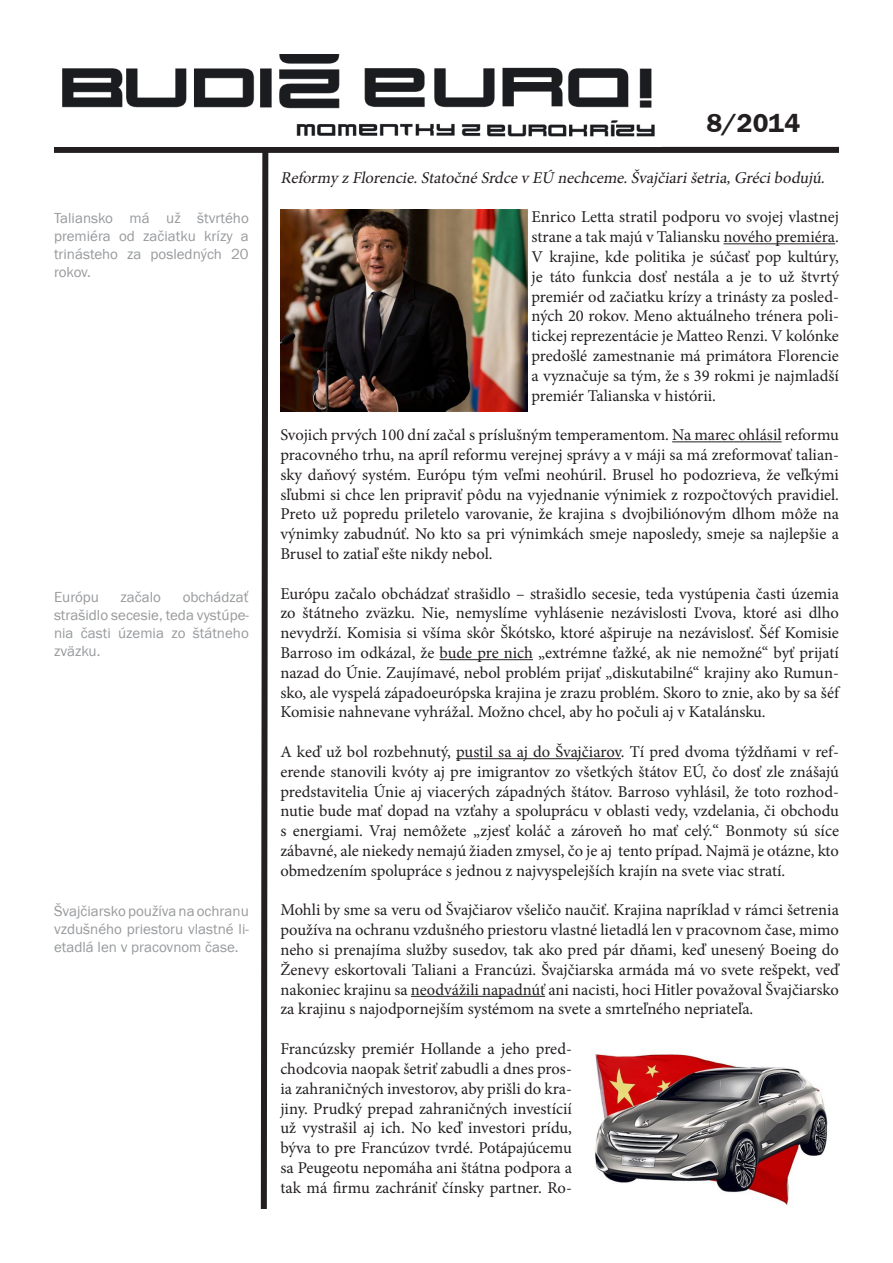
<style>
.page{position:relative;width:893px;height:1263px;background:#fff}
.page>*{position:absolute;margin:0;border:0;box-sizing:border-box;transform-origin:0 0}
.t1{font:600 27px "Franklin Gothic Itc TEE";color:#231f20}
.t2{font:16.5px/19.8px "Minion Pro";color:#231f20;text-align:justify}
.t3{font:italic 16.5px "Minion Pro";color:#231f20}
.t4{font:15px/18px "Franklin Gothic Itc TEE";color:#97999c;text-align:justify}
</style>
<div class="page">
<div style="left:54px;top:147px;width:785px;height:6px;background:#231f20"></div>
<svg style="left:258px;top:152px;width:13px;height:1057px"></svg>
<img style="left:62px;top:54px;width:593px;height:83px">
<hr style="left:723px;top:243px;width:112px;height:1px;background:#231f20">
<hr style="left:672px;top:441px;width:110px;height:1px;background:#231f20">
<hr style="left:440px;top:659px;width:93px;height:1px;background:#231f20">
<hr style="left:456px;top:758px;width:165px;height:1px;background:#231f20">
<hr style="left:411px;top:996px;width:134px;height:1px;background:#231f20">
<img style="left:280px;top:209px;width:247px;height:202px">
<img style="left:594px;top:1053px;width:234px;height:153px">
<p class="t4" style="left:54px;top:209px;width:196px">Taliansko má už štvrtého premiéra od začiatku krízy a trinásteho za posledných 20 rokov.</p>
<p class="t4" style="left:54px;top:588px;width:196px;text-indent:129px">obchádzať strašidlo secesie, teda vystúpe&shy;nia časti územia zo štátneho zväzku.</p>
<p class="t4" style="left:54px;top:588px;width:47px">Európu</p>
<p class="t4" style="left:121px;top:588px;width:42px">začalo</p>
<p class="t4" style="left:54px;top:902px;width:196px">Švajčiarsko používa na ochranu vzdušného priestoru vlastné li&shy;etadlá len v pracovnom čase.</p>
<p class="t1" style="left:707px;top:108px;width:95px">8/2014</p>
<p class="t3" style="left:280px;top:166px;width:550px">Reformy zFlorencie.StatočnéSrdcev EÚ nechceme.Švaj čiarišetria,Grécibodujú.</p>
<p class="t2" style="left:531px;top:207px;width:309px">Enrico Letta stratil podporu vo svojej vlastnej strane a tak majú v Taliansku nového premiéra.<br>V krajine, kde politika je súčasť pop kultúry, je táto funkcia dosť nestála a je to už štvrtý premiér od začiatku krízy a trinásty za posled&shy;ných 20 rokov. Meno aktuálneho trénera poli&shy;tickej reprezentácie je Matteo Renzi. V kolónke predošlé zamestnanie má primátora Florencie a vyznačuje sa tým, že s 39 rokmi je najmladší premiér Talianska v histórii.</p>
<p class="t2" style="left:280px;top:425px;width:560px">Svojich prvých 100 dní začal s príslušným temperamentom. Na marec ohlásil reformu pracovného trhu, na apríl reformu verejnej správy a v máji sa má zreformovať talian&shy;sky daňový systém. Európu tým veľmi neohúril. Brusel ho podozrieva, že veľkými sľubmi si chce len pripraviť pôdu na vyjednanie výnimiek z rozpočtových pravidiel.<br>Preto už popredu priletelo varovanie, že krajina s dvojbiliónovým dlhom môže na výnimky zabudnúť. No kto sa pri výnimkách smeje naposledy, smeje sa najlepšie a Brusel to zatiaľ ešte nikdy nebol.</p>
<p class="t2" style="left:280px;top:583px;width:560px">Európu začalo obchádzať strašidlo – strašidlo secesie, teda vystúpenia časti územia zo štátneho zväzku. Nie, nemyslíme vyhlásenie nezávislosti Ľvova, ktoré asi dlho nevydrží. Komisia si všíma skôr Škótsko, ktoré ašpiruje na nezávislosť. Šéf Komisie Barroso im odkázal, že bude pre nich „extrémne ťažké, ak nie nemožné“ byť prijatí nazad do Únie. Zaujímavé, nebol problém prijať „diskutabilné“ krajiny ako Rumun&shy;sko, ale vyspelá západoeurópska krajina je zrazu problém. Skoro to znie, ako by sa šéf Komisie nahnevane vyhrážal. Možno chcel, aby ho počuli aj v Katalánsku.</p>
<p class="t2" style="left:280px;top:742px;width:560px">A keď už bol rozbehnutý, pustil sa aj do Švajčiarov. Tí pred dvoma týždňami v ref&shy;erende stanovili kvóty aj pre imigrantov zo všetkých štátov EÚ, čo dosť zle znášajú predstavitelia Únie aj viacerých západných štátov. Barroso vyhlásil, že toto rozhod&shy;nutie bude mať dopad na vzťahy a spoluprácu v oblasti vedy, vzdelania, či obchodu s energiami. Vraj nemôžete „zjesť koláč a zároveň ho mať celý.“ Bonmoty sú síce zábavné, ale niekedy nemajú žiaden zmysel, čo je aj tento prípad. Najmä je otázne, kto obmedzením spolupráce s jednou z najvyspelejších krajín na svete viac stratí.</p>
<p class="t2" style="left:280px;top:900px;width:560px">Mohli by sme sa veru od Švajčiarov všeličo naučiť. Krajina napríklad v rámci šetrenia používa na ochranu vzdušného priestoru vlastné lietadlá len v pracovnom čase, mimo neho si prenajíma služby susedov, tak ako pred pár dňami, keď unesený Boeing do Ženevy eskortovali Taliani a Francúzi. Švajčiarska armáda má vo svete rešpekt, veď nakoniec krajinu sa neodvážili napadnúť ani nacisti, hoci Hitler považoval Švajčiarsko za krajinu s najodpornejším systémom na svete a smrteľného nepriateľa.</p>
<p class="t2" style="left:280px;top:1039px;width:293px">Francúzsky premiér Hollande a jeho pred&shy;chodcovia naopak šetriť zabudli a dnes pros&shy;ia zahraničných investorov, aby prišli do kra&shy;jiny. Prudký prepad zahraničných investícií už vystrašil aj ich. No keď investori prídu, býva to pre Francúzov tvrdé. Potápajúcemu sa Peugeotu nepomáha ani štátna podpora a tak má firmu zachrániť čínsky partner. Ro-</p>
</div>
